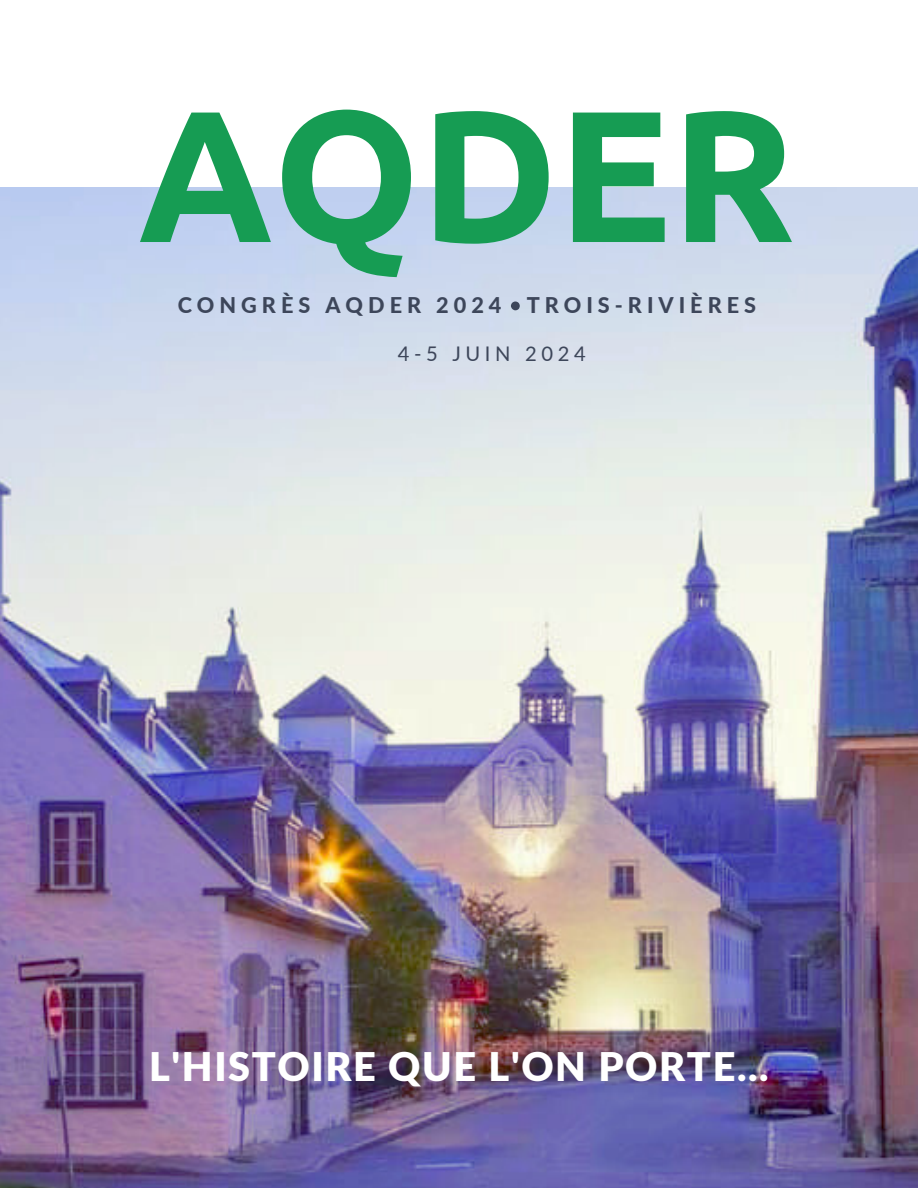
<style>
.page{position:relative;width:918px;height:1188px;background:#fff}
.page>*{position:absolute;margin:0;border:0;box-sizing:border-box;transform-origin:0 0}
.t1{font:700 186.75px "Ubuntu";color:#169c53}
.t2{font:900 39.75px "Lato Latin";letter-spacing:.04em;color:#fff}
.t3{font:800 21.6px "Lato";letter-spacing:.23em;color:#3d465a}
.t4{font:20.1px "Lato";letter-spacing:.23em;color:#3d465a}
</style>
<div class="page">
<img style="left:0;top:188px;width:918px;height:1000px">
<svg style="left:511px;top:302px;width:9px;height:8px"></svg>
<h1 class="t1" style="left:138px;top:68px;width:659px">AQDER</h1>
<p class="t3" style="left:178px;top:291px;width:580px">CONGRÈS AQDER 2024 TROIS-RIVIÈRES</p>
<p class="t4" style="left:398px;top:341px;width:190px">4-5 JUIN 2024</p>
<h3 class="t2" style="left:149px;top:1049px;width:621px">L'HISTOIRE QUE L'ON PORTE...</h3>
</div>
